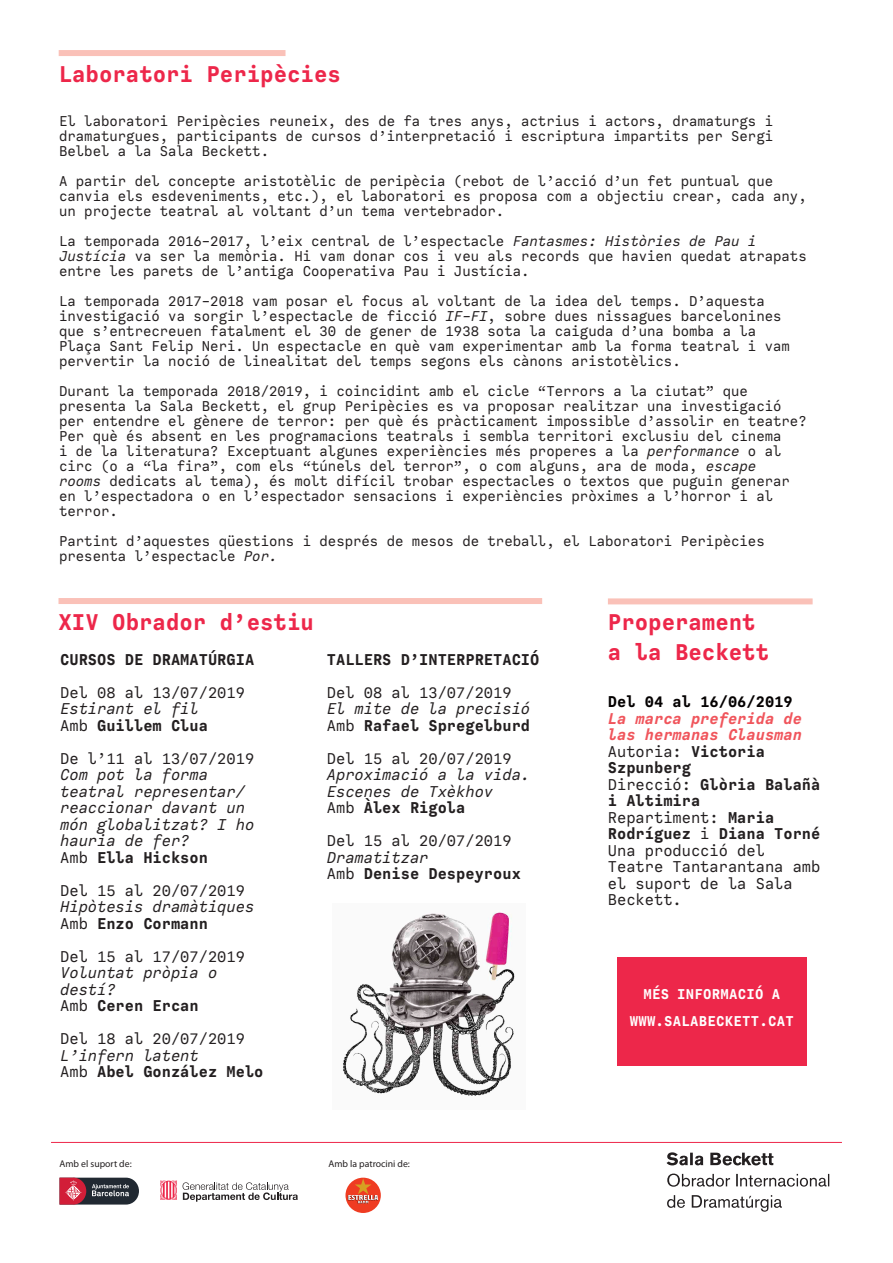
<style>
.page{position:relative;width:893px;height:1263px;background:#fff}
.page>*{position:absolute;margin:0;border:0;box-sizing:border-box;transform-origin:0 0}
.t1{font:700 24px/30px "Calling Code";color:#ed274a}
.t2{font:700 16.5px/16.5px "Calling Code";color:#231f20}
.t3{font:italic 16.5px/16.5px "Calling Code";color:#231f20}
.t4{font:16.5px/16.5px "Calling Code";color:#231f20}
.t5{font:italic 700 16.5px/16.5px "Calling Code";color:#f0555c}
.t6{font:700 16.5px "Calling Code";color:#040101}
.t7{font:15px/15px "Calling Code";color:#231f20}
.t8{font:700 15px "Calling Code";letter-spacing:.015em;color:#fff}
.t9{font:9.75px "Myriad Pro";color:#231f20}
.s1{font-style:italic}
.s2{font-weight:400}
</style>
<div class="page">
<svg style="left:667px;top:1195px;width:115px;height:17px"></svg>
<svg style="left:667px;top:1173px;width:162px;height:14px"></svg>
<svg style="left:666px;top:1152px;width:107px;height:13px"></svg>
<hr style="left:51px;top:1142px;width:791px;height:1px;background:#ed274a">
<svg style="left:160px;top:1180px;width:17px;height:20px"></svg>
<svg style="left:183px;top:1182px;width:115px;height:20px"></svg>
<svg style="left:60px;top:1178px;width:79px;height:26px"></svg>
<div style="left:59px;top:50px;width:226px;height:6px;background:#fac1b8"></div>
<svg style="left:345px;top:1178px;width:36px;height:35px"></svg>
<svg style="left:348px;top:1178px;width:30px;height:25px"></svg>
<img style="left:343px;top:912px;width:172px;height:184px">
<div style="left:59px;top:598px;width:483px;height:6px;background:#fac1b8"></div>
<div style="left:608px;top:598px;width:205px;height:6px;background:#fac1b8"></div>
<div style="left:617px;top:957px;width:190px;height:109px;background:#ed274a"></div>
<p class="t1" style="left:59px;top:59px;width:284px">Laboratori Peripècies</p>
<p class="t7" style="left:59px;top:113px;width:716px;text-align:justify">El laboratori Peripècies reuneix, des de fa tres anys, actrius i actors, dramaturgs i dramaturgues, participants de cursos d’interpretació i escriptura impartits per Sergi Belbel a la Sala Beckett.</p>
<p class="t7" style="left:59px;top:173px;width:749px">A partir del concepte aristotèlic de peripècia (rebot de l’acció d’un fet puntual que canvia els esdeveniments, etc.), el laboratori es proposa com a objectiu crear, cada any, un projecte teatral al voltant d’un tema vertebrador.</p>
<p class="t7" style="left:59px;top:233px;width:749px">La temporada 2016-2017, l’eix central de l’espectacle <span class="s1">Fantasmes: Històries de Pau i<br>Justícia</span> va ser la memòria. Hi vam donar cos i veu als records que havien quedat atrapats entre les parets de l’antiga Cooperativa Pau i Justícia.</p>
<p class="t7" style="left:59px;top:293px;width:732px">La temporada 2017-2018 vam posar el focus al voltant de la idea del temps. D’aquesta investigació va sorgir l’espectacle de ficció <span class="s1">IF-FI</span>, sobre dues nissagues barcelonines que s’entrecreuen fatalment el 30 de gener de 1938 sota la caiguda d’una bomba a la Plaça Sant Felip Neri. Un espectacle en què vam experimentar amb la forma teatral i vam pervertir la noció de linealitat del temps segons els cànons aristotèlics.</p>
<p class="t7" style="left:59px;top:383px;width:749px">Durant la temporada 2018/2019, i coincidint amb el cicle “Terrors a la ciutat” que presenta la Sala Beckett, el grup Peripècies es va proposar realitzar una investigació per entendre el gènere de terror: per què és pràcticament impossible d’assolir en teatre?<br>Per què és absent en les programacions teatrals i sembla territori exclusiu del cinema<br>i de la literatura? Exceptuant algunes experiències més properes a la <span class="s1">performance</span> o al circ (o a “la fira”, com els “túnels del terror”, o com alguns, ara de moda, <span class="s1">escape<br>rooms</span> dedicats al tema), és molt difícil trobar espectacles o textos que puguin generar en l’espectadora o en l’espectador sensacions i experiències pròximes a l’horror i al terror.</p>
<p class="t7" style="left:59px;top:533px;width:707px">Partint d’aquestes qüestions i després de mesos de treball, el Laboratori Peripècies presenta l’espectacle <span class="s1">Por.</span></p>
<p class="t1" style="left:59px;top:607px;width:257px">XIV Obrador d’estiu</p>
<p class="t2" style="left:60px;top:651px;width:196px">CURSOS DE DRAMATÚRGIA</p>
<p class="t4" style="left:60px;top:684px;width:186px">Del 08 al 13/07/2019</p>
<p class="t3" style="left:60px;top:700px;width:140px">Estirant el fil</p>
<p class="t2" style="left:60px;top:717px;width:149px"><span class="s2">Amb</span> Guillem Clua</p>
<p class="t4" style="left:60px;top:750px;width:196px">De l’11 al 13/07/2019</p>
<p class="t3" style="left:60px;top:766px;width:196px">Com pot la forma teatral representar/ reaccionar davant un món globalitzat? I ho hauria de fer?</p>
<p class="t2" style="left:60px;top:849px;width:149px"><span class="s2">Amb</span> Ella Hickson</p>
<p class="t4" style="left:60px;top:882px;width:186px">Del 15 al 20/07/2019</p>
<p class="t3" style="left:60px;top:898px;width:196px">Hipòtesis dramàtiques</p>
<p class="t2" style="left:60px;top:915px;width:149px"><span class="s2">Amb</span> Enzo Cormann</p>
<p class="t4" style="left:60px;top:948px;width:186px">Del 15 al 17/07/2019</p>
<p class="t3" style="left:60px;top:964px;width:159px">Voluntat pròpia o destí?</p>
<p class="t2" style="left:60px;top:997px;width:140px"><span class="s2">Amb</span> Ceren Ercan</p>
<p class="t4" style="left:60px;top:1030px;width:186px">Del 18 al 20/07/2019</p>
<p class="t3" style="left:60px;top:1047px;width:140px">L’infern latent</p>
<p class="t2" style="left:60px;top:1063px;width:205px"><span class="s2">Amb</span> Abel González Melo</p>
<p class="t2" style="left:327px;top:651px;width:214px">TALLERS D’INTERPRETACIÓ</p>
<p class="t4" style="left:327px;top:684px;width:186px">Del 08 al 13/07/2019</p>
<p class="t3" style="left:327px;top:700px;width:205px">El mite de la precisió</p>
<p class="t2" style="left:327px;top:717px;width:205px"><span class="s2">Amb</span> Rafael Spregelburd</p>
<p class="t4" style="left:327px;top:750px;width:186px">Del 15 al 20/07/2019</p>
<p class="t3" style="left:327px;top:766px;width:205px">Aproximació a la vida.</p>
<p class="t3" style="left:327px;top:783px;width:168px">Escenes de Txèkhov</p>
<p class="t2" style="left:327px;top:799px;width:140px"><span class="s2">Amb</span> Àlex Rigola</p>
<p class="t4" style="left:327px;top:832px;width:186px">Del 15 al 20/07/2019</p>
<p class="t3" style="left:327px;top:849px;width:103px">Dramatitzar</p>
<p class="t2" style="left:327px;top:865px;width:196px"><span class="s2">Amb</span> Denise Despeyroux</p>
<p class="t9" style="left:60px;top:1157px;width:74px">Amb el suport de:</p>
<p class="t9" style="left:328px;top:1158px;width:83px">Amb la patrocini de:</p>
<p class="t1" style="left:608px;top:607px;width:163px">Properament a la Beckett</p>
<p class="t6" style="left:608px;top:691px;width:186px">Del 04 al 16/06/2019</p>
<p class="t5" style="left:608px;top:710px;width:196px">La marca preferida de las hermanas Clausman</p>
<p class="t2" style="left:608px;top:743px;width:214px"><span class="s2">Autoria:</span> Victoria<br>Szpunberg<br><span class="s2">Direcció:</span> Glòria Balañà i Altimira</p>
<p class="t2" style="left:608px;top:809px;width:214px"><span class="s2">Repartiment:</span> Maria<br>Rodríguez <span class="s2">i</span> Diana Torné</p>
<p class="t4" style="left:608px;top:842px;width:214px">Una producció del<br>Teatre Tantarantana amb el suport de la Sala<br>Beckett.</p>
<p class="t8" style="left:643px;top:985px;width:138px">MÉS INFORMACIÓ A</p>
<p class="t8" style="left:630px;top:1011px;width:166px">WWW.SALABECKETT.CAT</p>
</div>
